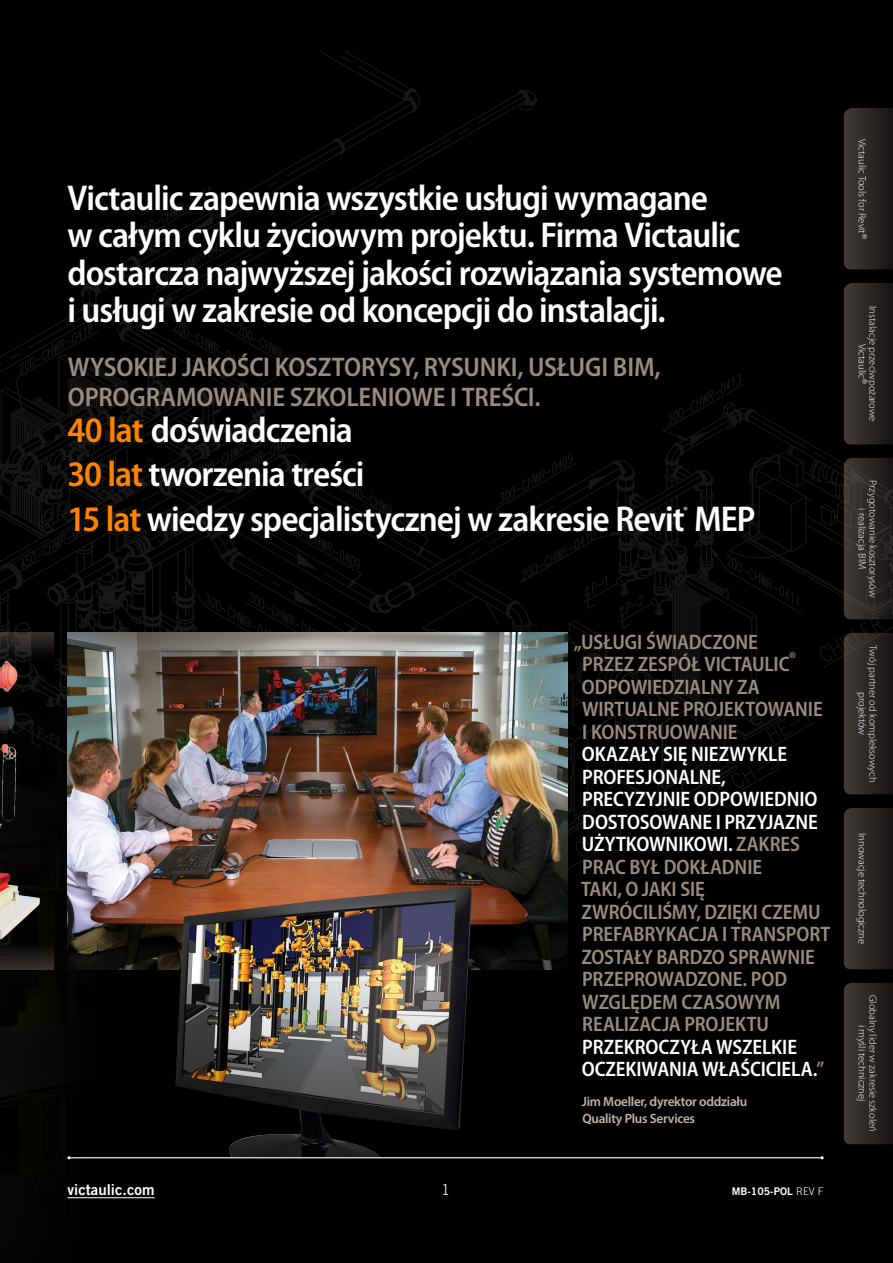
<style>
.page{position:relative;width:893px;height:1263px;background:#000}
.page>*{position:absolute;margin:0;border:0;box-sizing:border-box;transform-origin:0 0}
.t1{font:600 semi-condensed 36px/37.5px "Myriad Pro";letter-spacing:-.03em;color:#fff}
.t2{font:600 semi-condensed 27px/30px "Myriad Pro";letter-spacing:-.01em;color:#9a8b7d}
.t3{font:600 semi-condensed 21px/22.5px "Myriad Pro";letter-spacing:-.005em;color:#9a8b7d}
.t4{font:600 semi-condensed 21px/22.5px "Myriad Pro";letter-spacing:-.005em;color:#fff}
.t5{font:15px "Trade Gothic LT Std Bd 2";color:#fff}
.t6{font:300 15px "Trade Gothic LT Std";color:#fff}
.t7{font:600 13.5px/16.5px "Myriad Pro";letter-spacing:-.02em;color:#bfb6ad}
.t8{font:300 10.5px/10.5px "Myriad Pro";color:#fff;text-align:center}
.t9{font:10.5px "Trade Gothic LT Std Bd 2";color:#fff}
.t10{font:600 semi-condensed 10.5px "Myriad Pro";color:#fff}
.t11{font:7.8px "Trade Gothic LT Std Bd 2";color:#9a8b7d}
.s1{color:#ff8300}
.s2{color:#fff}
.s3{color:#9a8b7d}
.s4{font-family:"Trade Gothic LT Std";font-weight:300}
</style>
<div class="page">
<svg style="left:0;top:408px;width:110px;height:562px"></svg>
<svg style="left:81px;top:51px;width:323px;height:244px"></svg>
<svg style="left:373px;top:528px;width:10px;height:6px"></svg>
<svg style="left:234px;top:521px;width:10px;height:6px"></svg>
<svg style="left:471px;top:548px;width:10px;height:6px"></svg>
<svg style="left:120px;top:433px;width:17px;height:7px"></svg>
<svg style="left:340px;top:55px;width:10px;height:7px"></svg>
<svg style="left:458px;top:128px;width:11px;height:6px"></svg>
<svg style="left:403px;top:139px;width:47px;height:27px"></svg>
<svg style="left:385px;top:171px;width:10px;height:6px"></svg>
<svg style="left:567px;top:821px;width:57px;height:83px"></svg>
<svg style="left:128px;top:458px;width:31px;height:18px"></svg>
<svg style="left:592px;top:575px;width:15px;height:19px"></svg>
<svg style="left:626px;top:595px;width:17px;height:19px"></svg>
<svg style="left:37px;top:484px;width:122px;height:73px"></svg>
<svg style="left:252px;top:518px;width:109px;height:52px"></svg>
<svg style="left:205px;top:580px;width:180px;height:53px"></svg>
<svg style="left:139px;top:181px;width:139px;height:111px"></svg>
<svg style="left:668px;top:373px;width:73px;height:52px"></svg>
<svg style="left:489px;top:453px;width:85px;height:97px"></svg>
<svg style="left:139px;top:320px;width:171px;height:55px"></svg>
<svg style="left:191px;top:426px;width:100px;height:60px"></svg>
<svg style="left:10px;top:323px;width:83px;height:51px"></svg>
<img style="left:68px;top:633px;width:499px;height:336px">
<img style="left:175px;top:886px;width:297px;height:97px">
<svg style="left:50px;top:633px;width:4px;height:27px"></svg>
<svg style="left:0;top:942px;width:54px;height:27px"></svg>
<img style="left:0;top:633px;width:50px;height:322px">
<svg style="left:0;top:983px;width:875px;height:216px"></svg>
<hr style="left:69px;top:1157px;width:753px;height:1px;background:#fff">
<hr style="left:68px;top:1197px;width:87px;height:1px;background:#fff">
<svg style="left:844px;top:108px;width:49px;height:161px;background:#2c2725"></svg>
<svg style="left:844px;top:283px;width:49px;height:161px;background:#2c2725"></svg>
<svg style="left:660px;top:452px;width:233px;height:517px"></svg>
<svg style="left:844px;top:983px;width:49px;height:161px;background:#2c2725"></svg>
<h1 class="t1" style="left:68px;top:180px;width:717px">Victaulic zapewnia wszystkie usługi wymagane<br>w całym cyklu życiowym projektu. Firma Victaulic dostarcza najwyższej jakości rozwiązania systemowe i usługi w zakresie od koncepcji do instalacji.</h1>
<p class="t2" style="left:68px;top:352px;width:594px">WYSOKIEJ JAKOŚCI KOSZTORYSY, RYSUNKI, USŁUGI BIM,<br>OPROGRAMOWANIE SZKOLENIOWE I TREŚCI.</p>
<h1 class="t1" style="left:68px;top:408px;width:689px;line-height:44.7px"><span class="s1">40 lat</span> doświadczenia<br><span class="s1">30 lat</span> tworzenia treści<br><span class="s1">15 lat</span> wiedzy specjalistycznej w zakresie Revit MEP</h1>
<p class="t10" style="left:684px;top:505px;width:6px">®</p>
<p class="t3" style="left:582px;top:631px;width:209px;text-indent:-8px">„USŁUGI ŚWIADCZONE<br>PRZEZ ZESPÓŁ VICTAULIC</p>
<p class="t11" style="left:790px;top:650px;width:8px">®</p>
<p class="t3" style="left:582px;top:676px;width:243px">ODPOWIEDZIALNY ZA<br>WIRTUALNE PROJEKTOWANIE<br>I KONSTRUOWANIE</p>
<p class="t3" style="left:581px;top:743px;width:251px"><span class="s2">OKAZAŁY SIĘ NIEZWYKLE<br>PROFESJONALNE,<br>PRECYZYJNIE ODPOWIEDNIO<br>DOSTOSOWANE I PRZYJAZNE<br>UŻYTKOWNIKOWI.</span> ZAKRES<br>PRAC BYŁ DOKŁADNIE<br>TAKI, O JAKI SIĘ<br>ZWRÓCILIŚMY, DZIĘKI CZEMU<br>PREFABRYKACJA I TRANSPORT<br>ZOSTAŁY BARDZO SPRAWNIE<br>PRZEPROWADZONE. POD<br>WZGLĘDEM CZASOWYM<br>REALIZACJA PROJEKTU</p>
<p class="t4" style="left:582px;top:1035px;width:244px">PRZEKROCZYŁA WSZELKIE<br>OCZEKIWANIA WŁAŚCICIELA.<span class="s3">”</span></p>
<p class="t7" style="left:582px;top:1093px;width:167px">Jim Moeller, dyrektor oddziału<br>Quality Plus Services</p>
<p class="t5" style="left:68px;top:1181px;width:89px">victaulic.com</p>
<p class="t6" style="left:441px;top:1181px;width:10px">1</p>
<p class="t9" style="left:732px;top:1185px;width:93px">MB-105-POL <span class="s4">REV F</span></p>
<p class="t8" style="left:867px;top:139px;width:101px;rotate:90deg">Victaulic Tools for Revit<sup>®</sup></p>
<p class="t8" style="left:878px;top:306px;width:117px;rotate:90deg">Instalacje przeciwpożarowe<br>Victaulic<sup>®</sup></p>
<p class="t8" style="left:878px;top:480px;width:119px;rotate:90deg">Przygotowanie kosztorysów i realizacja BIM</p>
<p class="t8" style="left:878px;top:645px;width:139px;rotate:90deg">Twój partner od kompleksowych projektów</p>
<p class="t8" style="left:867px;top:833px;width:112px;rotate:90deg">Innowacje technologiczne</p>
<p class="t8" style="left:878px;top:995px;width:138px;rotate:90deg">Globalny lider w zakresie szkoleń i myśli technicznej</p>
</div>
